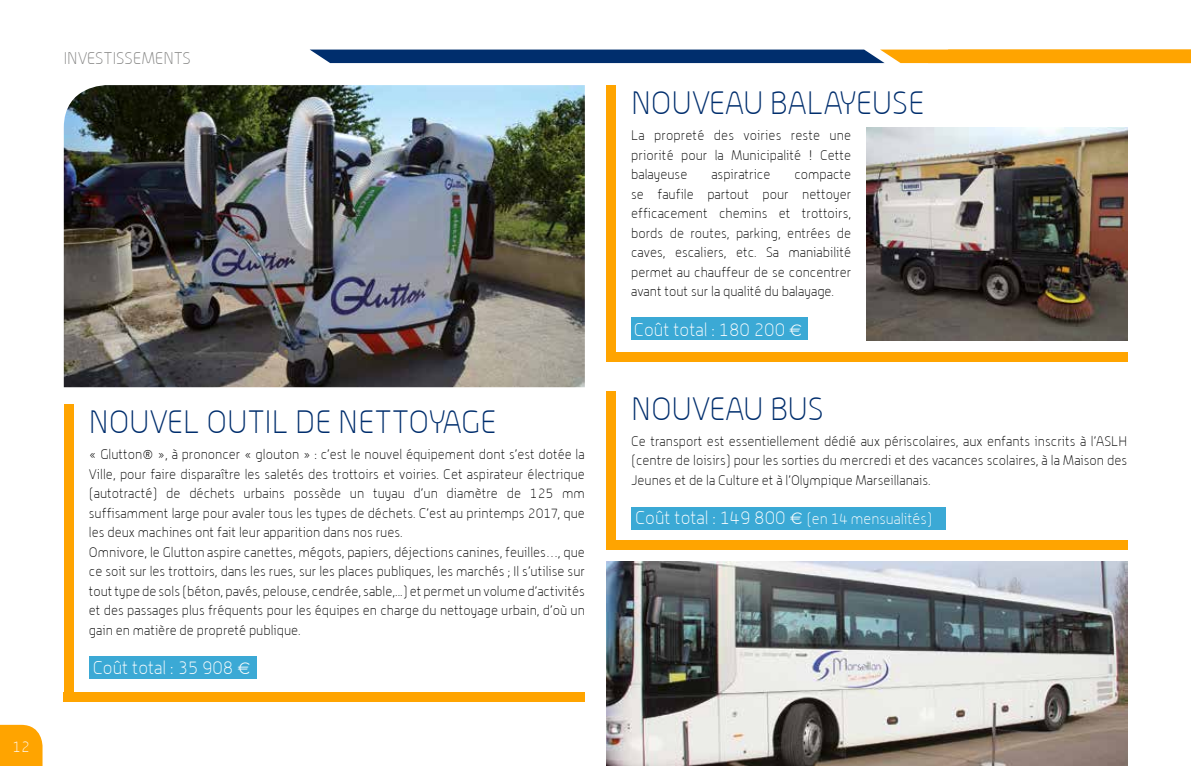
<style>
.page{position:relative;width:1191px;height:766px;background:#fff}
.page>*{position:absolute;margin:0;border:0;box-sizing:border-box;transform-origin:0 0}
.t1{font:100 31.5px "Alwyn";color:#002e6d}
.t2{font:100 18px "Alwyn";color:#fff}
.t3{font:100 16.5px "Alwyn";color:#858584}
.t4{font:100 15px "Alwyn";color:#fff}
.t5{font:100 13.5px/19.5px "Alwyn";color:#000;text-align:justify}
.s1{font-family:"Big Caslon";font-weight:500}
.s2{font-size:18px}
.s3{font-family:"Big Caslon";font-weight:500;font-size:18px}
</style>
<div class="page">
<div style="left:631px;top:507px;width:314px;height:23px;background:#3ba9d5"></div>
<div style="left:89px;top:656px;width:167px;height:22px;background:#3ba9d5"></div>
<svg style="left:310px;top:50px;width:881px;height:13px;background:#5e5c4c"></svg>
<svg style="left:0;top:724px;width:43px;height:41px;background:#ffab15"></svg>
<div style="left:64px;top:404px;width:10px;height:298px;background:#ffa400"></div>
<div style="left:64px;top:692px;width:521px;height:10px;background:#ffa400"></div>
<img style="left:64px;top:85px;width:521px;height:302px">
<div style="left:606px;top:390px;width:10px;height:159px;background:#ffa400"></div>
<div style="left:606px;top:540px;width:521px;height:10px;background:#ffa400"></div>
<div style="left:631px;top:317px;width:176px;height:23px;background:#3ba9d5"></div>
<div style="left:606px;top:352px;width:521px;height:10px;background:#ffa400"></div>
<div style="left:606px;top:85px;width:10px;height:277px;background:#ffa400"></div>
<img style="left:606px;top:561px;width:521px;height:204px">
<img style="left:866px;top:128px;width:261px;height:212px">
<p class="t3" style="left:64px;top:49px;width:128px">INVESTISSEMENTS</p>
<p class="t4" style="left:13px;top:738px;width:19px">12</p>
<h1 class="t1" style="left:89px;top:404px;width:409px">NOUVEL OUTIL DE NETTOYAGE</h1>
<p class="t5" style="left:89px;top:444px;width:497px;text-align:left">« Glutton® », à prononcer « glouton » : c’est le nouvel équipement dont s’est dotée la Ville, pour faire disparaître les saletés des trottoirs et voiries. Cet aspirateur électrique (autotracté) de déchets urbains possède un tuyau d’un diamètre de 125 mm suffisamment large pour avaler tous les types de déchets. C’est au printemps 2017, que les deux machines ont fait leur apparition dans nos rues.<br>Omnivore, le Glutton aspire canettes, mégots, papiers, déjections canines, feuilles…, que ce soit sur les trottoirs, dans les rues, sur les places publiques, les marchés ; Il s’utilise sur tout type de sols (béton, pavés, pelouse, cendrée, sable,...) et permet un volume d’activités et des passages plus fréquents pour les équipes en charge du nettoyage urbain, d’où un gain en matière de propreté publique.</p>
<h2 class="t2" style="left:93px;top:657px;width:159px">Coût total : 35 908 <span class="s1">€</span></h2>
<h1 class="t1" style="left:631px;top:85px;width:295px">NOUVEAU BALAYEUSE</h1>
<p class="t5" style="left:631px;top:126px;width:222px">La propreté des voiries reste une priorité pour la Municipalité ! Cette balayeuse</p>
<p class="t5" style="left:711px;top:165px;width:61px">aspiratrice</p>
<p class="t5" style="left:631px;top:165px;width:222px;text-indent:163px">compacte se faufile partout pour nettoyer efficacement chemins et trottoirs, bords de routes, parking, entrées de caves, escaliers, etc. Sa maniabilité permet au chauffeur de se concentrer avant tout sur la qualité du balayage.</p>
<h2 class="t2" style="left:634px;top:319px;width:170px">Coût total : 180 200 <span class="s1">€</span></h2>
<h1 class="t1" style="left:631px;top:391px;width:194px">NOUVEAU BUS</h1>
<p class="t5" style="left:631px;top:431px;width:497px">Ce transport est essentiellement dédié aux périscolaires, aux enfants inscrits à l’ASLH (centre de loisirs) pour les sorties du mercredi et des vacances scolaires, à la Maison des Jeunes et de la Culture et à l’Olympique Marseillanais.</p>
<p class="t4" style="left:635px;top:510px;width:299px"><span class="s2">Coût total : 149 800</span> <span class="s3">€</span> (en 14 mensualités)</p>
</div>
